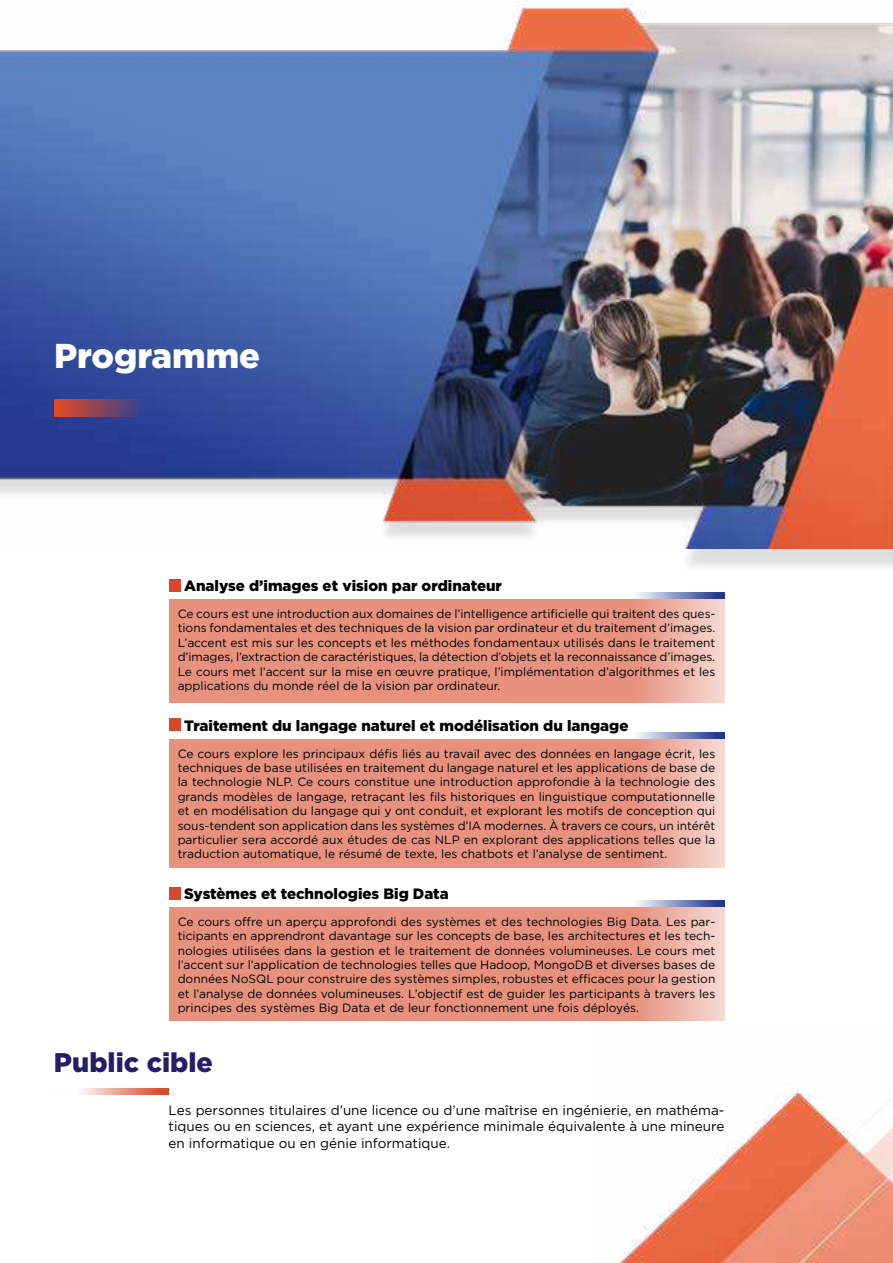
<style>
.page{position:relative;width:893px;height:1263px;background:#fff}
.page>*{position:absolute;margin:0;border:0;box-sizing:border-box;transform-origin:0 0}
.t1{font:900 34.5px "Gotham";color:#fff}
.t2{font:900 27px "Gotham";color:#271d66}
.t3{font:900 15px "Gotham";color:#000}
.t4{font:13.5px/16.2px "Gotham";color:#000;text-align:justify}
.t5{font:12px/14.4px "Gotham";color:#000;text-align:justify}
</style>
<div class="page">
<div style="left:0;top:16px;width:893px;height:558px;background:#000;opacity:.13"></div>
<img style="left:0;top:1px;width:893px;height:548px">
<svg style="left:54px;top:400px;width:115px;height:17px;background:#744566"></svg>
<svg style="left:81px;top:1088px;width:88px;height:6px"></svg>
<svg style="left:637px;top:900px;width:87px;height:7px"></svg>
<svg style="left:169px;top:907px;width:555px;height:113px;background:#e89684"></svg>
<svg style="left:637px;top:732px;width:87px;height:7px"></svg>
<svg style="left:169px;top:739px;width:555px;height:129px;background:#e89685"></svg>
<svg style="left:637px;top:592px;width:87px;height:7px"></svg>
<svg style="left:169px;top:599px;width:555px;height:104px;background:#e89685"></svg>
<div style="left:169px;top:887px;width:12px;height:12px;background:#d7492a"></div>
<div style="left:169px;top:719px;width:12px;height:12px;background:#d7492a"></div>
<div style="left:169px;top:579px;width:12px;height:12px;background:#d7492a"></div>
<img style="left:619px;top:1091px;width:274px;height:172px">
<h1 class="t1" style="left:54px;top:332px;width:208px">Programme</h1>
<p class="t3" style="left:184px;top:576px;width:319px">Analyse d’images et vision par ordinateur</p>
<p class="t5" style="left:178px;top:606px;width:539px">Ce cours est une introduction aux domaines de l’intelligence artificielle qui traitent des ques&shy;tions fondamentales et des techniques de la vision par ordinateur et du traitement d’images.<br>L’accent est mis sur les concepts et les méthodes fondamentaux utilisés dans le traitement d’images, l’extraction de caractéristiques, la détection d’objets et la reconnaissance d’images.<br>Le cours met l’accent sur la mise en œuvre pratique, l’implémentation d’algorithmes et les applications du monde réel de la vision par ordinateur.</p>
<p class="t3" style="left:184px;top:715px;width:446px">Traitement du langage naturel et modélisation du langage</p>
<p class="t5" style="left:178px;top:746px;width:539px">Ce cours explore les principaux défis liés au travail avec des données en langage écrit, les techniques de base utilisées en traitement du langage naturel et les applications de base de la technologie NLP. Ce cours constitue une introduction approfondie à la technologie des grands modèles de langage, retraçant les fils historiques en linguistique computationnelle et en modélisation du langage qui y ont conduit, et explorant les motifs de conception qui sous-tendent son application dans les systèmes d’IA modernes. À travers ce cours, un intérêt particulier sera accordé aux études de cas NLP en explorant des applications telles que la traduction automatique, le résumé de texte, les chatbots et l’analyse de sentiment.</p>
<p class="t3" style="left:184px;top:883px;width:266px">Systèmes et technologies Big Data</p>
<p class="t5" style="left:178px;top:914px;width:539px">Ce cours offre un aperçu approfondi des systèmes et des technologies Big Data. Les par&shy;ticipants en apprendront davantage sur les concepts de base, les architectures et les tech&shy;nologies utilisées dans la gestion et le traitement de données volumineuses. Le cours met l’accent sur l’application de technologies telles que Hadoop, MongoDB et diverses bases de données NoSQL pour construire des systèmes simples, robustes et efficaces pour la gestion et l’analyse de données volumineuses. L’objectif est de guider les participants à travers les principes des systèmes Big Data et de leur fonctionnement une fois déployés.</p>
<h2 class="t2" style="left:54px;top:1043px;width:160px">Public cible</h2>
<p class="t4" style="left:169px;top:1102px;width:557px">Les personnes titulaires d’une licence ou d’une maîtrise en ingénierie, en mathéma&shy;tiques ou en sciences, et ayant une expérience minimale équivalente à une mineure en informatique ou en génie informatique.</p>
</div>
